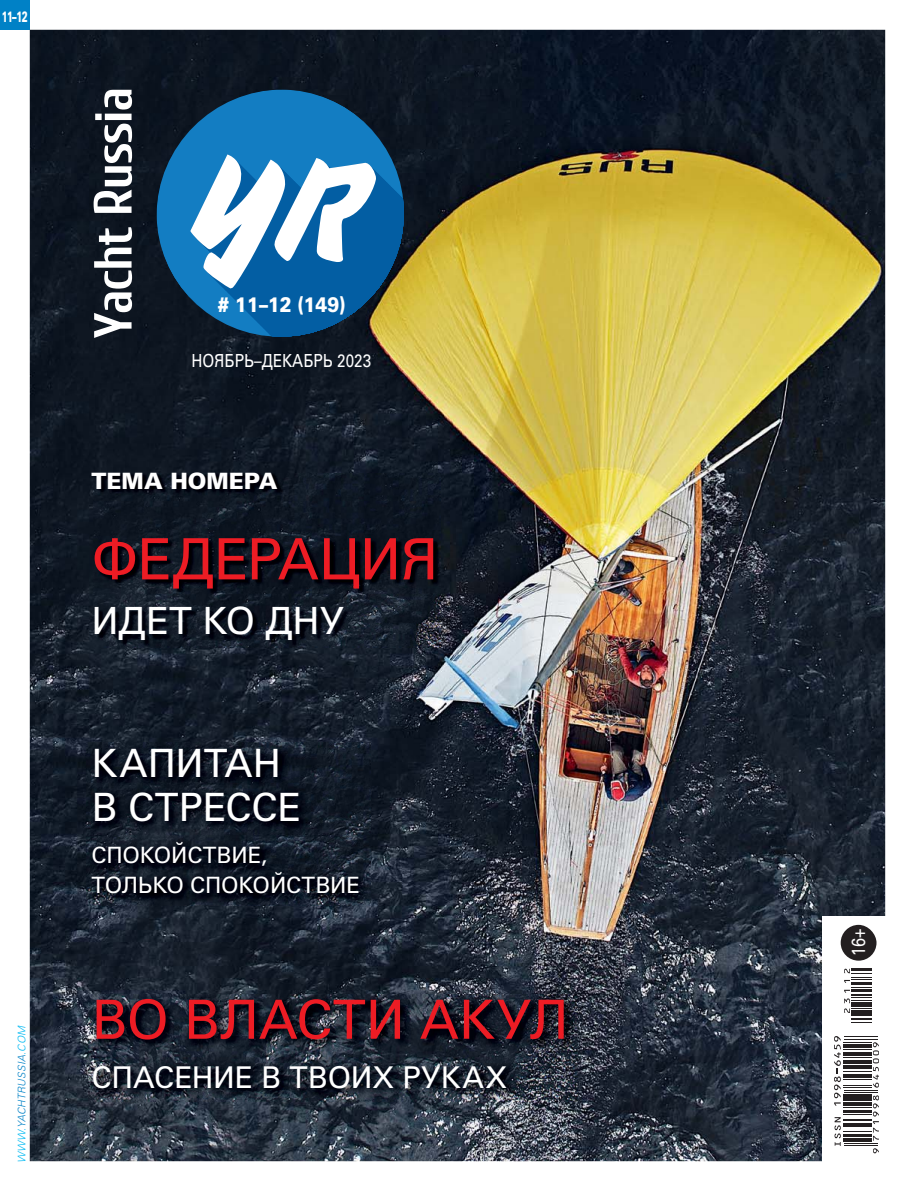
<style>
.page{position:relative;width:915px;height:1191px;background:#fff}
.page>*{position:absolute;margin:0;border:0;box-sizing:border-box;transform-origin:0 0}
.t1{font:57px "Univers C";letter-spacing:-.015em;color:#ed1c24}
.t2{font:54px "Univers C";color:#ed1c24}
.t3{font:39px/43.5px "Univers C";color:#fff}
.t4{font:37.5px "Univers C";color:#fff}
.t5{font:30px "Univers C";letter-spacing:-.005em;color:#fff}
.t6{font:22.5px/30px "Univers C";letter-spacing:-.005em;color:#fff}
.t7{font:22.5px "Univers Black C";letter-spacing:-.005em;color:#fff}
.t8{font:21px "Univers Black C";color:#fff;scale:.85 1}
.t9{font:19.05px "Univers C";color:#fff;scale:.85 1}
.t10{font:18px "Univers C";color:#fff;scale:.85 1}
.t11{font:15px "Univers Black C";color:#fff;scale:.6 1}
.t12{font:italic 10.5px "Univers Light C";letter-spacing:.025em;color:#0081c6}
.s1{color:#00b9f2}
</style>
<div class="page">
<img style="left:30px;top:30px;width:854px;height:1131px">
<img style="left:86px;top:743px;width:285px;height:162px">
<img style="left:88px;top:994px;width:489px;height:107px">
<img style="left:93px;top:473px;width:347px;height:174px">
<svg style="left:94px;top:227px;width:38px;height:111px"></svg>
<svg style="left:94px;top:90px;width:38px;height:123px"></svg>
<div style="left:0;top:0;width:30px;height:30px;background:#0081c6"></div>
<svg style="left:156px;top:89px;width:248px;height:248px;background:#105381"></svg>
<svg style="left:190px;top:154px;width:214px;height:183px"></svg>
<div style="left:821px;top:916px;width:93px;height:257px;background:#fff"></div>
<hr style="left:851px;top:1018px;width:20px;height:2px;background:#231f20">
<hr style="left:851px;top:1013px;width:20px;height:2px;background:#231f20">
<svg style="left:834px;top:1036px;width:44px;height:117px"></svg>
<svg style="left:844px;top:968px;width:27px;height:45px"></svg>
<div style="left:840px;top:925px;width:36px;height:35px;background:#231f20;border-radius:50%"></div>
<p class="t11" style="left:2px;top:11px;width:45px">11–12</p>
<p class="t12" style="left:18px;top:1163px;width:139px;rotate:-90deg"><span class="s1">WWW.</span>YACHTRUSSIA<span class="s1">.COM</span></p>
<p class="t8" style="left:217px;top:297px;width:152px"># 11–12 (149)</p>
<p class="t10" style="left:191px;top:354px;width:213px">НОЯБРЬ–ДЕКАБРЬ 2023</p>
<p class="t7" style="left:91px;top:472px;width:187px">ТЕМА НОМЕРА</p>
<h1 class="t1" style="left:91px;top:539px;width:348px">ФЕДЕРАЦИЯ</h1>
<h3 class="t4" style="left:91px;top:607px;width:254px">ИДЕТ КО ДНУ</h3>
<h3 class="t3" style="left:91px;top:746px;width:211px">КАПИТАН<br>В СТРЕССЕ</h3>
<p class="t6" style="left:91px;top:843px;width:270px">СПОКОЙСТВИЕ,<br>ТОЛЬКО СПОКОЙСТВИЕ</p>
<h2 class="t2" style="left:91px;top:1000px;width:478px">ВО ВЛАСТИ АКУЛ</h2>
<h3 class="t5" style="left:91px;top:1066px;width:417px">СПАСЕНИЕ В ТВОИХ РУКАХ</h3>
<p class="t9" style="left:851px;top:956px;width:34px;rotate:-90deg">16+</p>
</div>
